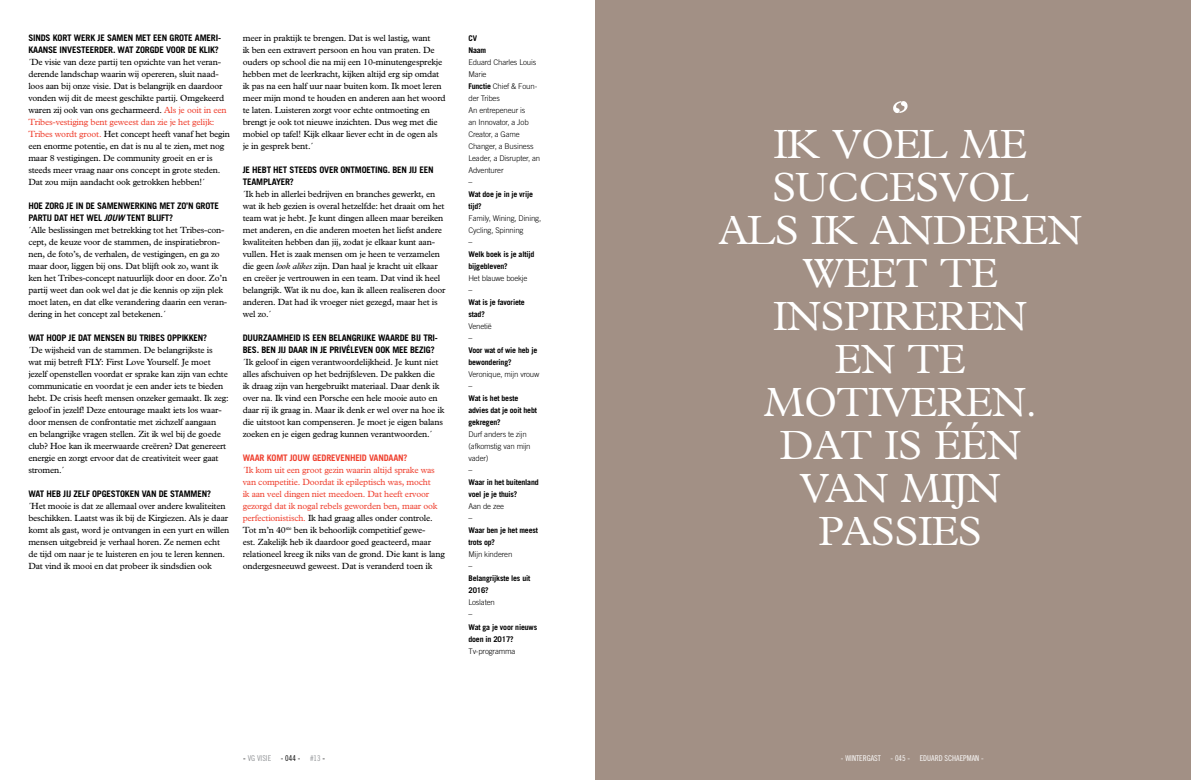
<style>
.page{position:relative;width:1191px;height:780px;background:#fff}
.page>*{position:absolute;margin:0;border:0;box-sizing:border-box;transform-origin:0 0}
.t1{font:300 41px/43px "M Plantin";letter-spacing:-.02em;color:#fff;text-align:center}
.t2{font:9px/12px "M Plantin";letter-spacing:-.02em;color:#000}
.t3{font:700 9px/12px "Trade Gothic";letter-spacing:-.02em;color:#000}
.t4{font:700 9px "Trade Gothic";letter-spacing:-.02em;color:#ef4130}
.t5{font:8px "Trade Gothic Cond Eighteen";color:#fff}
.t6{font:8px "Trade Gothic Cond Eighteen";color:#000}
.t7{font:8px "Trade Gothic Cond Eighteen";color:#939598}
.t8{font:300 7.8px/12px "Trade Gothic";letter-spacing:-.02em;color:#000}
.t9{font:700 7.8px/12px "Trade Gothic";letter-spacing:-.02em;color:#000}
.s1{color:#ef4130}
.s2{font-style:italic}
.s3{font-weight:700}
.s4{color:#000}
.s5{color:#939598}
</style>
<div class="page">
<div style="left:595px;top:0;width:596px;height:780px;background:#a29085"></div>
<svg style="left:893px;top:101px;width:15px;height:12px"></svg>
<p class="t3" style="left:28px;top:32px;width:194px">SINDS KORT WERK JE SAMEN MET EEN GROTE AMERI-<br>KAANSE INVESTEERDER. WAT ZORGDE VOOR DE KLIK?</p>
<p class="t2" style="left:28px;top:56px;width:203px">´De visie van deze partij ten opzichte van het veran&shy;derende landschap waarin wij opereren, sluit naad&shy;loos aan bij onze visie. Dat is belangrijk en daardoor vonden wij dit de meest geschikte partij. Omgekeerd waren zij ook van ons gecharmeerd. <span class="s1">Als je ooit in een Tribes-vestiging bent geweest dan zie je het gelijk:<br>Tribes wordt groot.</span> Het concept heeft vanaf het begin een enorme potentie, en dat is nu al te zien, met nog maar 8 vestigingen. De community groeit en er is steeds meer vraag naar ons concept in grote steden.<br>Dat zou mijn aandacht ook getrokken hebben!´</p>
<p class="t3" style="left:28px;top:200px;width:192px">HOE ZORG JE IN DE SAMENWERKING MET ZO’N GROTE<br>PARTIJ DAT HET WEL <span class="s2">JOUW</span> TENT BLIJFT?</p>
<p class="t2" style="left:28px;top:224px;width:200px">´Alle beslissingen met betrekking tot het Tribes-con&shy;cept, de keuze voor de stammen, de inspiratiebron&shy;nen, de foto’s, de verhalen, de vestigingen, en ga zo maar door, liggen bij ons. Dat blijft ook zo, want ik ken het Tribes-concept natuurlijk door en door. Zo’n partij weet dan ook wel dat je die kennis op zijn plek moet laten, en dat elke verandering daarin een veran&shy;dering in het concept zal betekenen.´</p>
<p class="t3" style="left:28px;top:332px;width:180px">WAT HOOP JE DAT MENSEN BIJ TRIBES OPPIKKEN?</p>
<p class="t2" style="left:28px;top:344px;width:202px">´De wijsheid van de stammen. De belangrijkste is<br>wat mij betreft FLY: First Love Yourself. Je moet jezelf openstellen voordat er sprake kan zijn van echte communicatie en voordat je een ander iets te bieden hebt. De crisis heeft mensen onzeker gemaakt. Ik zeg: geloof in jezelf! Deze entourage maakt iets los waar&shy;door mensen de confrontatie met zichzelf aangaan<br>en belangrijke vragen stellen. Zit ik wel bij de goede club? Hoe kan ik meerwaarde creëren? Dat genereert energie en zorgt ervoor dat de creativiteit weer gaat stromen.´</p>
<p class="t3" style="left:28px;top:488px;width:184px">WAT HEB JIJ ZELF OPGESTOKEN VAN DE STAMMEN?</p>
<p class="t2" style="left:28px;top:500px;width:202px">´Het mooie is dat ze allemaal over andere kwaliteiten beschikken. Laatst was ik bij de Kirgiezen. Als je daar komt als gast, word je ontvangen in een yurt en willen mensen uitgebreid je verhaal horen. Ze nemen echt de tijd om naar je te luisteren en jou te leren kennen.<br>Dat vind ik mooi en dat probeer ik sindsdien ook</p>
<p class="t2" style="left:243px;top:32px;width:204px">meer in praktijk te brengen. Dat is wel lastig, want<br>ik ben een extravert persoon en hou van praten. De ouders op school die na mij een 10-minutengesprekje hebben met de leerkracht, kijken altijd erg sip omdat ik pas na een half uur naar buiten kom. Ik moet leren meer mijn mond te houden en anderen aan het woord te laten. Luisteren zorgt voor echte ontmoeting en brengt je ook tot nieuwe inzichten. Dus weg met die mobiel op tafel! Kijk elkaar liever echt in de ogen als je in gesprek bent.´</p>
<p class="t3" style="left:243px;top:164px;width:192px">JE HEBT HET STEEDS OVER ONTMOETING. BEN JIJ EEN<br>TEAMPLAYER?</p>
<p class="t2" style="left:243px;top:188px;width:204px">´Ik heb in allerlei bedrijven en branches gewerkt, en wat ik heb gezien is overal hetzelfde: het draait om het team wat je hebt. Je kunt dingen alleen maar bereiken met anderen, en die anderen moeten het liefst andere kwaliteiten hebben dan jij, zodat je elkaar kunt aan&shy;vullen. Het is zaak mensen om je heen te verzamelen die geen <span class="s2">look alikes</span> zijn. Dan haal je kracht uit elkaar en creëer je vertrouwen in een team. Dat vind ik heel belangrijk. Wat ik nu doe, kan ik alleen realiseren door anderen. Dat had ik vroeger niet gezegd, maar het is wel zo.´</p>
<p class="t3" style="left:243px;top:332px;width:197px">DUURZAAMHEID IS EEN BELANGRIJKE WAARDE BIJ TRI-<br>BES. BEN JIJ DAAR IN JE PRIVÉLEVEN OOK MEE BEZIG?</p>
<p class="t2" style="left:243px;top:356px;width:203px">´Ik geloof in eigen verantwoordelijkheid. Je kunt niet alles afschuiven op het bedrijfsleven. De pakken die<br>ik draag zijn van hergebruikt materiaal. Daar denk ik over na. Ik vind een Porsche een hele mooie auto en daar rij ik graag in. Maar ik denk er wel over na hoe ik die uitstoot kan compenseren. Je moet je eigen balans zoeken en je eigen gedrag kunnen verantwoorden.´</p>
<p class="t4" style="left:243px;top:452px;width:166px">WAAR KOMT JOUW GEDREVENHEID VANDAAN?</p>
<p class="t2" style="left:243px;top:464px;width:204px"><span class="s1">´Ik kom uit een groot gezin waarin altijd sprake was van competitie. Doordat ik epileptisch was, mocht<br>ik aan veel dingen niet meedoen. Dat heeft ervoor gezorgd dat ik nogal rebels geworden ben, maar ook perfectionistisch.</span> Ik had graag alles onder controle.<br>Tot m’n 40<sup>ste</sup> ben ik behoorlijk competitief gewe-<br>est. Zakelijk heb ik daardoor goed geacteerd, maar relationeel kreeg ik niks van de grond. Die kant is lang ondergesneeuwd geweest. Dat is veranderd toen ik</p>
<p class="t9" style="left:468px;top:32px;width:19px">CV<br>NAAM</p>
<p class="t8" style="left:468px;top:56px;width:73px">Eduard Charles Louis<br>Marie<br><span class="s3">FUNCTIE</span> Chief &amp; Foun&shy;der Tribes<br>An entrepeneur is<br>an Innovator, a Job<br>Creator, a Game<br>Changer, a Business<br>Leader, a Disrupter, an<br>Adventurer</p>
<p class="t8" style="left:468px;top:173px;width:5px">_</p>
<p class="t9" style="left:468px;top:188px;width:66px">WAT DOE JE IN JE VRIJE<br>TIJD?</p>
<p class="t8" style="left:468px;top:212px;width:74px">Family, Wining, Dining,<br>Cycling, Spinning</p>
<p class="t8" style="left:468px;top:233px;width:5px">_</p>
<p class="t9" style="left:468px;top:248px;width:67px">WELK BOEK IS JE ALTIJD<br>BIJGEBLEVEN?</p>
<p class="t8" style="left:468px;top:274px;width:60px;line-height:9px">Het blauwe boekje _</p>
<p class="t9" style="left:468px;top:296px;width:58px">WAT IS JE FAVORIETE<br>STAD?</p>
<p class="t8" style="left:468px;top:322px;width:25px;line-height:9px">Venetië _</p>
<p class="t9" style="left:468px;top:344px;width:70px">VOOR WAT OF WIE HEB JE<br>BEWONDERING?</p>
<p class="t8" style="left:468px;top:370px;width:72px;line-height:9px">Veronique, mijn vrouw _</p>
<p class="t9" style="left:468px;top:392px;width:70px">WAT IS HET BESTE<br>ADVIES DAT JE OOIT HEBT<br>GEKREGEN?</p>
<p class="t8" style="left:468px;top:428px;width:64px">Durf anders te zijn (afkomstig van mijn vader)</p>
<p class="t8" style="left:468px;top:461px;width:5px">_</p>
<p class="t9" style="left:468px;top:476px;width:72px">WAAR IN HET BUITENLAND<br>VOEL JE JE THUIS?</p>
<p class="t8" style="left:468px;top:502px;width:37px;line-height:9px">Aan de zee _</p>
<p class="t9" style="left:468px;top:524px;width:71px">WAAR BEN JE HET MEEST<br>TROTS OP?</p>
<p class="t8" style="left:468px;top:550px;width:45px;line-height:9px">Mijn kinderen _</p>
<p class="t9" style="left:468px;top:572px;width:63px">BELANGRIJKSTE LES UIT<br>2016?</p>
<p class="t8" style="left:468px;top:598px;width:28px;line-height:9px">Loslaten _</p>
<p class="t9" style="left:468px;top:620px;width:70px">WAT GA JE VOOR NIEUWS<br>DOEN IN 2017?</p>
<p class="t8" style="left:468px;top:644px;width:49px">Tv-programma</p>
<h1 class="t1" style="left:718px;top:122px;width:365px">IK VOEL ME<br>SUCCESVOL<br>ALS IK ANDEREN<br>WEET TE<br>INSPIREREN<br>EN TE<br>MOTIVEREN.<br>DAT IS ÉÉN<br>VAN MIJN<br>PASSIES</h1>
<p class="t7" style="left:243px;top:753px;width:21px"><span class="s4">-</span> VG VISIE</p>
<p class="t6" style="left:281px;top:753px;width:46px">- 044 - <span class="s5">#13</span> -</p>
<p class="t5" style="left:841px;top:753px;width:144px">- WINTERGAST - 045 - EDUARD SC HAEPMAN -</p>
</div>
